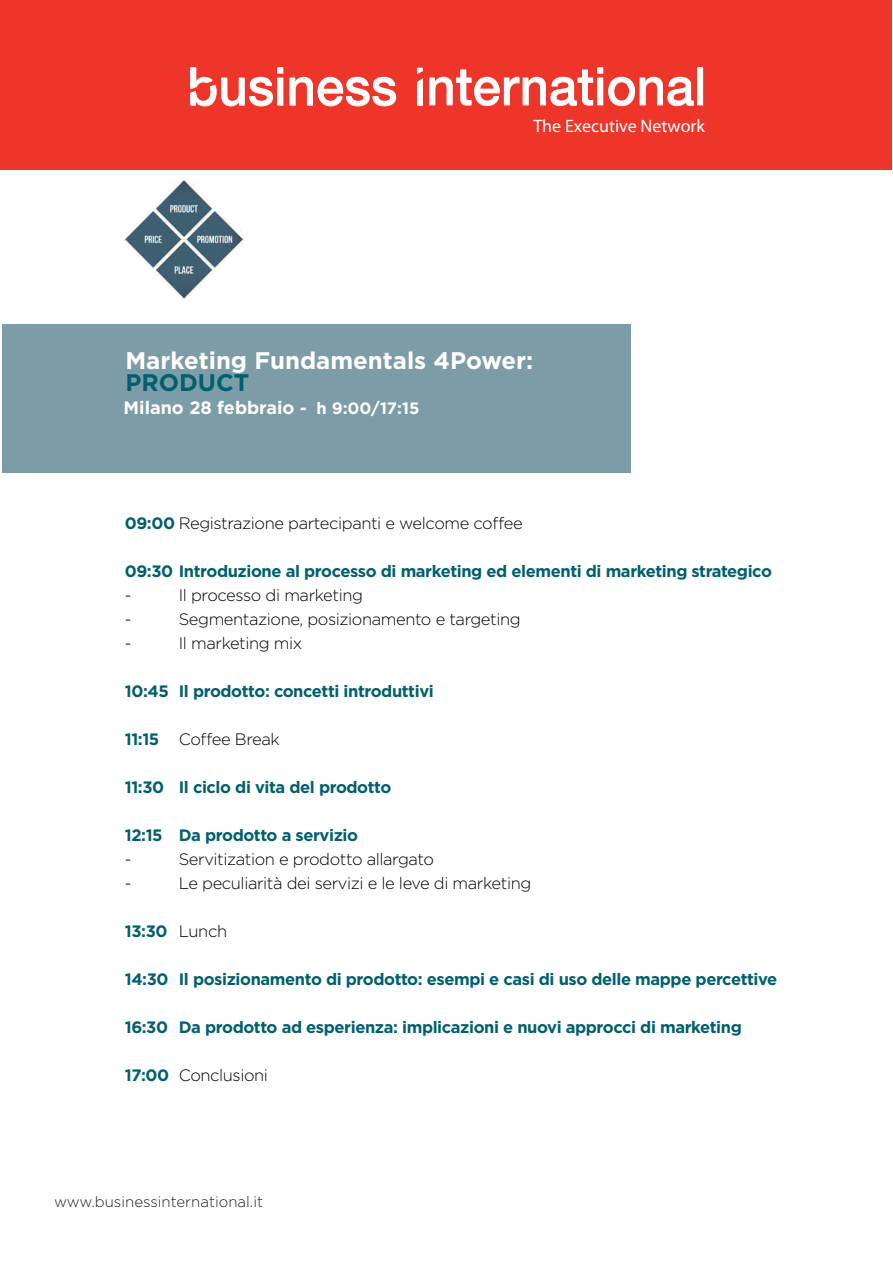
<style>
.page{position:relative;width:893px;height:1263px;background:#fff}
.page>*{position:absolute;margin:0;border:0;box-sizing:border-box;transform-origin:0 0}
.t1{font:700 24px "Gotham";color:#fff}
.t2{font:700 24px "Gotham";color:#015f6f}
.t3{font:700 18px "Gotham";color:#fff}
.t4{font:18px "Helvetica Neue CE";color:#fff}
.t5{font:700 16.5px "Gotham";letter-spacing:-.025em;color:#015f6f}
.t6{font:300 16.5px "Gotham";letter-spacing:-.025em;color:#000}
.t7{font:300 15px "Gotham";color:#231f20}
.s1{font-style:italic;font-size:16.5px}
.s2{font-size:16.5px}
.s3{font-weight:700;color:#015f6f}
.s4{font-weight:300;color:#000}
</style>
<div class="page">
<div style="left:3px;top:324px;width:628px;height:148px;background:#7c9ca8"></div>
<img style="left:124px;top:177px;width:120px;height:122px">
<div style="left:1px;top:0;width:891px;height:170px;background:#ee3529"></div>
<svg style="left:290px;top:77px;width:106px;height:29px"></svg>
<svg style="left:190px;top:67px;width:93px;height:39px"></svg>
<svg style="left:417px;top:68px;width:6px;height:38px"></svg>
<svg style="left:429px;top:67px;width:274px;height:39px"></svg>
<div style="left:697px;top:68px;width:6px;height:37px;background:#fff"></div>
<p class="t4" style="left:533px;top:119px;width:173px">The Executive Network</p>
<h1 class="t1" style="left:125px;top:352px;width:409px">Marketing Fundamentals 4Power:</h1>
<h1 class="t2" style="left:125px;top:374px;width:125px">PRODUCT</h1>
<p class="t3" style="left:124px;top:401px;width:297px">Milano 28 febbraio <span class="s1">-</span> <span class="s2">h 9:00/17:15</span></p>
<p class="t6" style="left:125px;top:517px;width:399px"><span class="s3">09:00</span> Registrazione partecipanti e welcome coffee</p>
<p class="t5" style="left:125px;top:565px;width:649px">09:30 Introduzione al processo di marketing ed elementi di marketing strategico</p>
<p class="t6" style="left:125px;top:589px;width:8px">-</p>
<p class="t6" style="left:179px;top:589px;width:186px">Il processo di marketing</p>
<p class="t6" style="left:125px;top:613px;width:8px">-</p>
<p class="t6" style="left:179px;top:613px;width:343px">Segmentazione, posizionamento e targeting</p>
<p class="t6" style="left:125px;top:637px;width:8px">-</p>
<p class="t6" style="left:179px;top:637px;width:125px">Il marketing mix</p>
<p class="t5" style="left:125px;top:685px;width:310px">10:45 Il prodotto: concetti introduttivi</p>
<p class="t6" style="left:125px;top:733px;width:156px"><span class="s3">11:15</span> Coffee Break</p>
<p class="t5" style="left:125px;top:781px;width:268px">11:30 Il ciclo di vita del prodotto</p>
<p class="t5" style="left:125px;top:829px;width:235px">12:15 Da prodotto a servizio</p>
<p class="t6" style="left:125px;top:853px;width:8px">-</p>
<p class="t6" style="left:179px;top:853px;width:257px">Servitization e prodotto allargato</p>
<p class="t6" style="left:125px;top:877px;width:8px">-</p>
<p class="t6" style="left:179px;top:877px;width:354px">Le peculiarità dei servizi e le leve di marketing</p>
<p class="t5" style="left:125px;top:925px;width:104px">13:30 <span class="s4">Lunch</span></p>
<p class="t5" style="left:125px;top:973px;width:654px">14:30 Il posizionamento di prodotto: esempi e casi di uso delle mappe percettive</p>
<p class="t5" style="left:125px;top:1021px;width:619px">16:30 Da prodotto ad esperienza: implicazioni e nuovi approcci di marketing</p>
<p class="t6" style="left:125px;top:1069px;width:145px"><span class="s3">17:00</span> Conclusioni</p>
<p class="t7" style="left:54px;top:1196px;width:211px">www.businessinternational.it</p>
</div>
